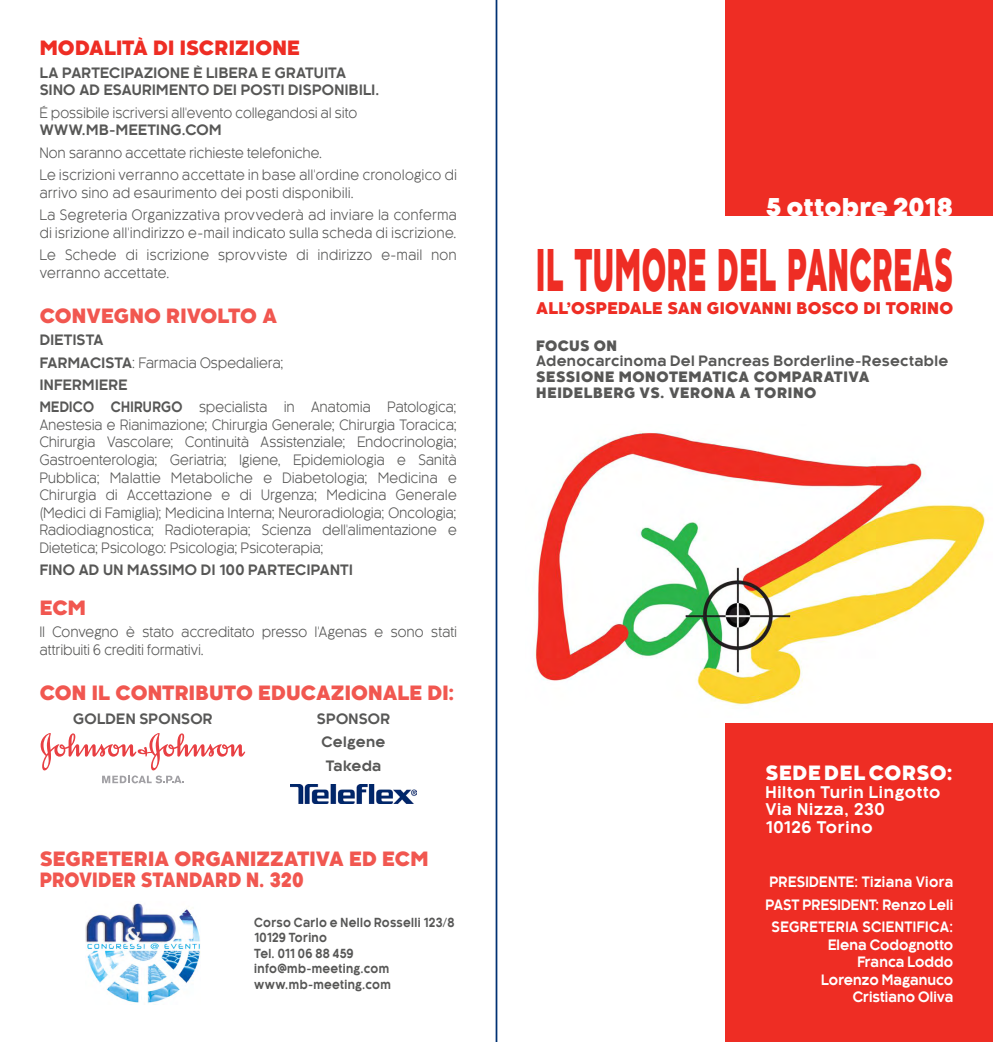
<style>
.page{position:relative;width:993px;height:1042px;background:#fff}
.page>*{position:absolute;margin:0;border:0;box-sizing:border-box;transform-origin:0 0}
.t1{font:800 56px "Kaleko 205";letter-spacing:.02em;color:#ee2d24;scale:.5 1}
.t2{font:800 23.97px "Kaleko 205";letter-spacing:.005em;color:#fff}
.t3{font:800 19.25px/21px "Kaleko 205";color:#f15750}
.t4{font:800 19.25px "Kaleko 205";letter-spacing:.01em;color:#ee2d24}
.t5{font:800 19.25px "Kaleko 205";letter-spacing:.035em;color:#fff}
.t6{font:700 15.75px/17.5px "Kaleko 205";letter-spacing:.045em;color:#fff}
.t7{font:800 15.75px "Kaleko 205";letter-spacing:.01em;color:#ee2d24}
.t8{font:14px/17.5px "Kaleko 205";letter-spacing:.025em;color:#575756;scale:.9 1}
.t9{font:700 14px/17.5px "Kaleko 205";letter-spacing:.02em;color:#575756}
.t10{font:700 14px/17.5px "Kaleko 205";letter-spacing:.005em;color:#fff;text-align:center;scale:.94 1}
.t11{font:800 14px/15.8px "Kaleko 205";letter-spacing:.04em;color:#575756}
.t12{font:700 12.25px/15.4px "Kaleko 205";letter-spacing:.025em;color:#575756;scale:.9 1}
.s1{font-weight:700}
</style>
<div class="page">
<img style="left:533px;top:431px;width:452px;height:278px">
<div style="left:725px;top:0;width:267px;height:215px;background:#ee2d24"></div>
<div style="left:725px;top:723px;width:267px;height:319px;background:#ee2d24"></div>
<img style="left:86px;top:903px;width:114px;height:100px">
<svg style="left:41px;top:733px;width:204px;height:50px"></svg>
<img style="left:290px;top:785px;width:126px;height:18px">
<hr style="left:495px;top:0;width:2px;height:1042px;background:#003173">
<h3 class="t4" style="left:40px;top:37px;width:262px">MODALITÀ DI ISCRIZIONE</h3>
<p class="t9" style="left:40px;top:64px;width:341px">LA PARTECIPAZIONE È LIBERA E GRATUITA<br>SINO AD ESAURIMENTO DEI POSTI DISPONIBILI.</p>
<p class="t8" style="left:40px;top:104px;width:354px">É possibile iscriversi all'evento collegandosi al sito</p>
<p class="t9" style="left:40px;top:121px;width:183px">WWW.MB-MEETING.COM</p>
<p class="t8" style="left:40px;top:141px;width:464px;line-height:22.4px">Non saranno accettate richieste telefoniche.<br>Le iscrizioni verranno accettate in base all'ordine cronologico di</p>
<p class="t8" style="left:40px;top:181px;width:464px;line-height:22.4px">arrivo sino ad esaurimento dei posti disponibili.<br>La Segreteria Organizzativa provvederà ad inviare la conferma</p>
<p class="t8" style="left:40px;top:221px;width:464px;line-height:22.4px">di isrizione all'indirizzo e-mail indicato sulla scheda di iscrizione.<br>Le Schede di iscrizione sprovviste di indirizzo e-mail non</p>
<p class="t8" style="left:40px;top:264px;width:146px">verranno accettate.</p>
<h3 class="t3" style="left:40px;top:305px;width:239px">CONVEGNO RIVOLTO A</h3>
<p class="t8" style="left:40px;top:329px;width:465px;line-height:22.4px"><span class="s1">DIETISTA<br>FARMACISTA</span>: Farmacia Ospedaliera;<br><span class="s1">INFERMIERE<br>MEDICO CHIRURGO</span> specialista in Anatomia Patologica;</p>
<p class="t8" style="left:40px;top:416px;width:465px;text-align:justify">Anestesia e Rianimazione; Chirurgia Generale; Chirurgia Toracica; Chirurgia Vascolare; Continuità Assistenziale; Endocrinologia; Gastroenterologia; Geriatria; Igiene, Epidemiologia e Sanità Pubblica; Malattie Metaboliche e Diabetologia; Medicina e Chirurgia di Accettazione e di Urgenza; Medicina Generale (Medici di Famiglia); Medicina Interna; Neuroradiologia; Oncologia; Radiodiagnostica; Radioterapia; Scienza dell'alimentazione e Dietetica; Psicologo: Psicologia; Psicoterapia;</p>
<p class="t9" style="left:40px;top:561px;width:314px">FINO AD UN MASSIMO DI 100 PARTECIPANTI</p>
<h3 class="t3" style="left:40px;top:597px;width:48px">ECM</h3>
<p class="t8" style="left:40px;top:623px;width:464px">Il Convegno è stato accreditato presso l'Agenas e sono stati attribuiti 6 crediti formativi.</p>
<h3 class="t3" style="left:40px;top:682px;width:416px">CON IL CONTRIBUTO EDUCAZIONALE DI:</h3>
<p class="t9" style="left:73px;top:710px;width:141px">GOLDEN SPONSOR</p>
<p class="t9" style="left:317px;top:708px;width:75px;line-height:22.4px;text-align:center">SPONSOR<br>Celgene</p>
<p class="t9" style="left:325px;top:757px;width:57px">Takeda</p>
<h3 class="t3" style="left:40px;top:849px;width:390px">SEGRETERIA ORGANIZZATIVA ED ECM<br>PROVIDER STANDARD N. 320</h3>
<p class="t12" style="left:254px;top:914px;width:224px">Corso Carlo e Nello Rosselli 123/8<br>10129 Torino<br>Tel. 011 06 88 459 info@mb-meeting.com www.mb-meeting.com</p>
<h2 class="t2" style="left:765px;top:193px;width:189px">5 ottobre 2018</h2>
<h1 class="t1" style="left:536px;top:238px;width:835px">IL TUMORE DEL PANCREAS</h1>
<p class="t7" style="left:536px;top:299px;width:418px">ALL’OSPEDALE SAN GIOVANNI BOSCO DI TORINO</p>
<p class="t11" style="left:536px;top:337px;width:82px">FOCUS ON</p>
<p class="t9" style="left:536px;top:352px;width:413px">Adenocarcinoma Del Pancreas Borderline-Resectable</p>
<p class="t11" style="left:536px;top:369px;width:334px">SESSIONE MONOTEMATICA COMPARATIVA<br>HEIDELBERG VS. VERONA A TORINO</p>
<h3 class="t5" style="left:765px;top:762px;width:189px">SEDE DEL CORSO:</h3>
<p class="t6" style="left:765px;top:783px;width:176px">Hilton Turin Lingotto<br>Via Nizza, 230<br>10126 Torino</p>
<p class="t10" style="left:765px;top:871px;width:201px;line-height:22.4px">PRESIDENTE: Tiziana Viora<br>PAST PRESIDENT: Renzo Leli<br>SEGRETERIA SCIENTIFICA:</p>
<p class="t10" style="left:820px;top:936px;width:142px;text-align:right">Elena Codognotto<br>Franca Loddo<br>Lorenzo Maganuco<br>Cristiano Oliva</p>
</div>
